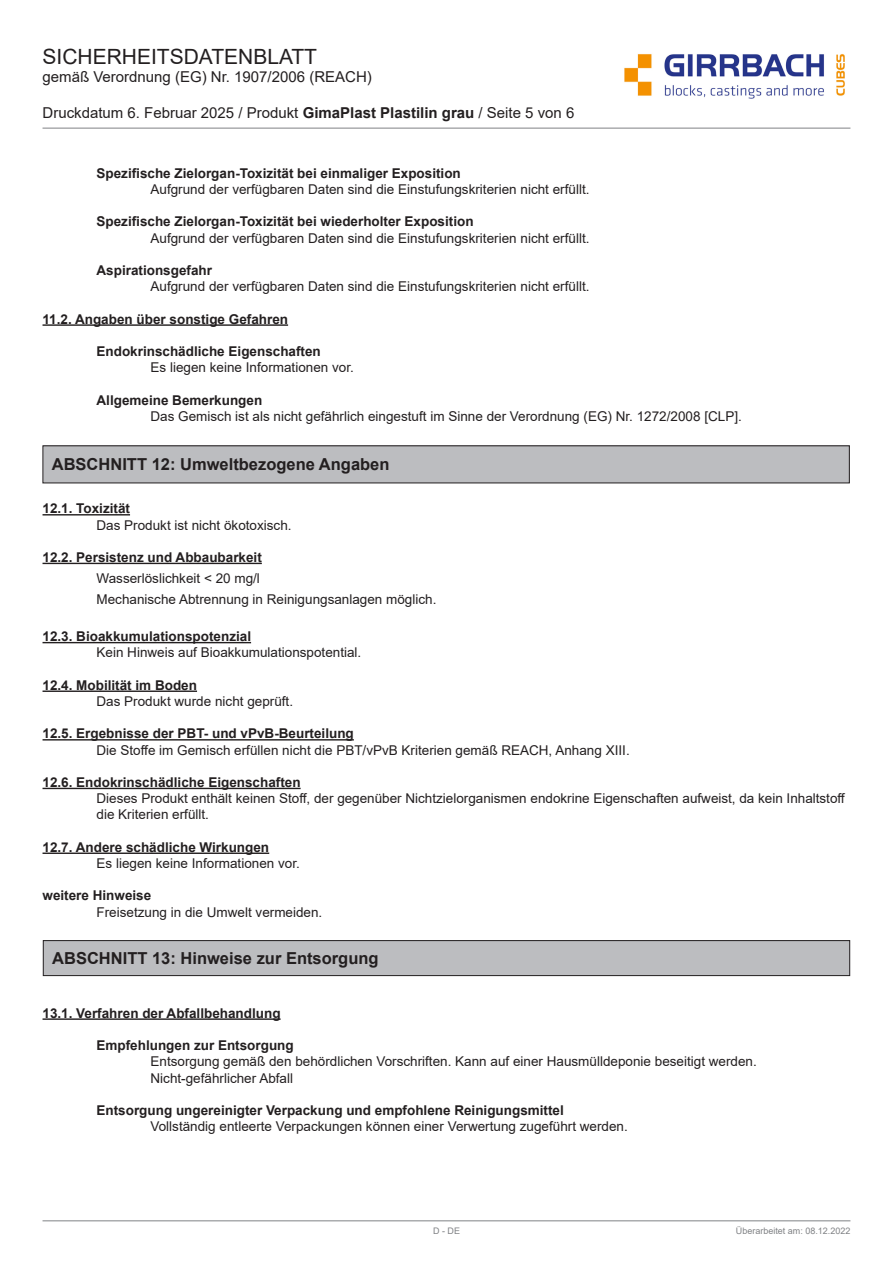
<style>
.page{position:relative;width:893px;height:1263px;background:#fff}
.page>*{position:absolute;margin:0;border:0;box-sizing:border-box;transform-origin:0 0}
.t1{font:21px "Arial";color:#231f20}
.t2{font:700 16.5px "Arial";color:#231f20}
.t3{font:15px "Arial";color:#231f20}
.t4{font:13.5px/16.2px "Arial";color:#231f20}
.t5{font:700 13.5px "Arial";color:#231f20}
.t6{font:9px "Arial";color:#808285}
.s1{font-weight:700}
</style>
<div class="page">
<img style="left:624px;top:54px;width:221px;height:45px">
<hr style="left:43px;top:128px;width:807px;height:1px;background:#808285">
<hr style="left:43px;top:1220px;width:807px;height:1px;background:#808285">
<div style="left:43px;top:446px;width:806px;height:37px;background:#bcbdc0"></div>
<div style="left:43px;top:445px;width:807px;height:38px;border:1px solid #231f20"></div>
<hr style="left:43px;top:514px;width:87px;height:1px;background:#231f20">
<hr style="left:43px;top:563px;width:219px;height:1px;background:#231f20">
<hr style="left:43px;top:642px;width:208px;height:1px;background:#231f20">
<hr style="left:43px;top:690px;width:154px;height:2px;background:#231f20">
<hr style="left:43px;top:739px;width:311px;height:1px;background:#231f20">
<hr style="left:43px;top:788px;width:258px;height:1px;background:#231f20">
<hr style="left:43px;top:852px;width:226px;height:2px;background:#231f20">
<hr style="left:43px;top:324px;width:245px;height:2px;background:#231f20">
<div style="left:43px;top:940px;width:807px;height:35px;background:#bcbdc0"></div>
<div style="left:43px;top:940px;width:807px;height:36px;border:1px solid #231f20"></div>
<hr style="left:43px;top:1018px;width:238px;height:2px;background:#231f20">
<h1 class="t1" style="left:43px;top:42px;width:276px">SICHERHEITSDATENBLATT</h1>
<p class="t3" style="left:43px;top:66px;width:331px">gemäß Verordnung (EG) Nr. 1907/2006 (REACH)</p>
<p class="t3" style="left:43px;top:102px;width:533px">Druckdatum 6. Februar 2025 / Produkt <span class="s1">GimaPlast Plastilin grau</span> / Seite 5 von 6</p>
<p class="t5" style="left:97px;top:164px;width:366px">Spezifische Zielorgan-Toxizität bei einmaliger Exposition</p>
<p class="t4" style="left:151px;top:181px;width:440px">Aufgrund der verfügbaren Daten sind die Einstufungskriterien nicht erfüllt.</p>
<p class="t5" style="left:97px;top:212px;width:379px">Spezifische Zielorgan-Toxizität bei wiederholter Exposition</p>
<p class="t4" style="left:151px;top:230px;width:440px">Aufgrund der verfügbaren Daten sind die Einstufungskriterien nicht erfüllt.</p>
<p class="t5" style="left:97px;top:261px;width:117px">Aspirationsgefahr</p>
<p class="t4" style="left:151px;top:278px;width:440px">Aufgrund der verfügbaren Daten sind die Einstufungskriterien nicht erfüllt.</p>
<p class="t5" style="left:43px;top:309px;width:247px">11.2. Angaben über sonstige Gefahren</p>
<p class="t5" style="left:97px;top:342px;width:226px">Endokrinschädliche Eigenschaften</p>
<p class="t4" style="left:151px;top:359px;width:205px">Es liegen keine Informationen vor.</p>
<p class="t5" style="left:97px;top:390px;width:167px">Allgemeine Bemerkungen</p>
<p class="t4" style="left:151px;top:408px;width:593px">Das Gemisch ist als nicht gefährlich eingestuft im Sinne der Verordnung (EG) Nr. 1272/2008 [CLP].</p>
<p class="t2" style="left:52px;top:453px;width:339px">ABSCHNITT 12: Umweltbezogene Angaben</p>
<p class="t5" style="left:43px;top:499px;width:89px">12.1. Toxizität</p>
<p class="t4" style="left:97px;top:517px;width:197px">Das Produkt ist nicht ökotoxisch.</p>
<p class="t5" style="left:43px;top:548px;width:221px">12.2. Persistenz und Abbaubarkeit</p>
<p class="t4" style="left:97px;top:568px;width:341px;line-height:21px">Wasserlöslichkeit &lt; 20 mg/l<br>Mechanische Abtrennung in Reinigungsanlagen möglich.</p>
<p class="t5" style="left:43px;top:627px;width:210px">12.3. Bioakkumulationspotenzial</p>
<p class="t4" style="left:97px;top:644px;width:266px">Kein Hinweis auf Bioakkumulationspotential.</p>
<p class="t5" style="left:43px;top:675px;width:156px">12.4. Mobilität im Boden</p>
<p class="t4" style="left:97px;top:693px;width:198px">Das Produkt wurde nicht geprüft.</p>
<p class="t5" style="left:43px;top:724px;width:313px">12.5. Ergebnisse der PBT- und vPvB-Beurteilung</p>
<p class="t4" style="left:97px;top:742px;width:535px">Die Stoffe im Gemisch erfüllen nicht die PBT/vPvB Kriterien gemäß REACH, Anhang XIII.</p>
<p class="t5" style="left:43px;top:773px;width:260px">12.6. Endokrinschädliche Eigenschaften</p>
<p class="t4" style="left:97px;top:790px;width:750px">Dieses Produkt enthält keinen Stoff, der gegenüber Nichtzielorganismen endokrine Eigenschaften aufweist, da kein Inhaltstoff die Kriterien erfüllt.</p>
<p class="t5" style="left:43px;top:837px;width:228px">12.7. Andere schädliche Wirkungen</p>
<p class="t4" style="left:97px;top:855px;width:205px">Es liegen keine Informationen vor.</p>
<p class="t5" style="left:43px;top:886px;width:110px">weitere Hinweise</p>
<p class="t4" style="left:97px;top:904px;width:227px">Freisetzung in die Umwelt vermeiden.</p>
<p class="t2" style="left:52px;top:947px;width:328px">ABSCHNITT 13: Hinweise zur Entsorgung</p>
<p class="t5" style="left:43px;top:1003px;width:240px">13.1. Verfahren der Abfallbehandlung</p>
<p class="t5" style="left:97px;top:1036px;width:199px">Empfehlungen zur Entsorgung</p>
<p class="t4" style="left:151px;top:1053px;width:608px">Entsorgung gemäß den behördlichen Vorschriften. Kann auf einer Hausmülldeponie beseitigt werden.<br>Nicht-gefährlicher Abfall</p>
<p class="t5" style="left:97px;top:1101px;width:469px">Entsorgung ungereinigter Verpackung und empfohlene Reinigungsmittel</p>
<p class="t4" style="left:151px;top:1118px;width:479px">Vollständig entleerte Verpackungen können einer Verwertung zugeführt werden.</p>
<p class="t6" style="left:433px;top:1224px;width:28px">D - DE</p>
<p class="t6" style="left:736px;top:1224px;width:116px">Überarbeitet am: 08.12.2022</p>
</div>
